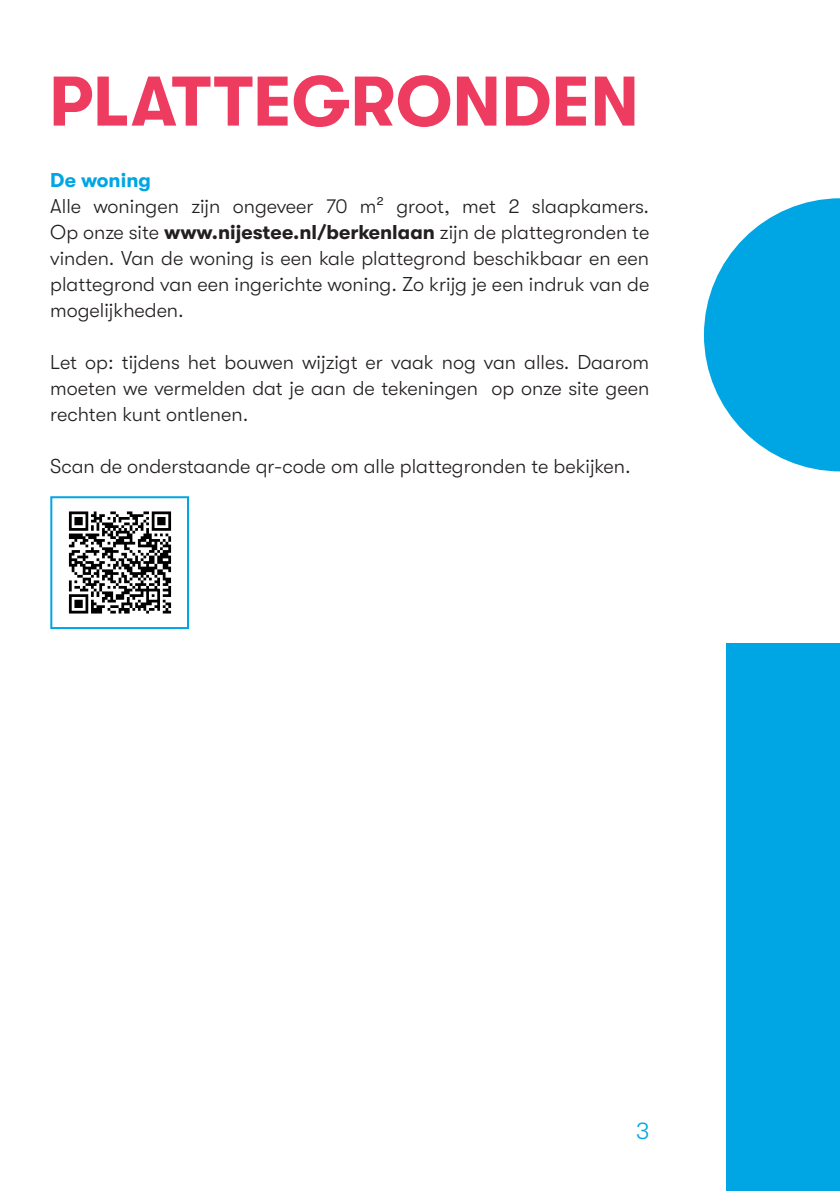
<style>
.page{position:relative;width:840px;height:1191px;background:#fff}
.page>*{position:absolute;margin:0;border:0;box-sizing:border-box;transform-origin:0 0}
.t1{font:700 70px "GT Walsheim";color:#ee3b60}
.t2{font:300 24px "GT Walsheim";color:#00a6e4}
.t3{font:300 20px/26px "GT Walsheim";color:#231f20;text-align:justify}
.t4{font:700 20px "GT Walsheim";color:#00a6e4}
.s1{font-weight:700}
</style>
<div class="page">
<div style="left:726px;top:644px;width:113px;height:547px;background:#00a6e4"></div>
<svg style="left:704px;top:198px;width:135px;height:273px"></svg>
<img style="left:68px;top:511px;width:104px;height:103px">
<div style="left:50px;top:496px;width:139px;height:133px;border:2px solid #00a6e4"></div>
<p class="t1" style="left:49px;top:62px;width:591px">PLATTEGRONDEN</p>
<p class="t4" style="left:50px;top:169px;width:102px">De woning</p>
<p class="t3" style="left:50px;top:193px;width:600px">Alle woningen zijn ongeveer 70 m² groot, met 2 slaapkamers.<br>Op onze site <span class="s1">www.nijestee.nl/berkenlaan</span> zijn de plattegronden te vinden. Van de woning is een kale plattegrond beschikbaar en een plattegrond van een ingerichte woning. Zo krijg je een indruk van de mogelijkheden.</p>
<p class="t3" style="left:50px;top:349px;width:600px">Let op: tijdens het bouwen wijzigt er vaak nog van alles. Daarom moeten we vermelden dat je aan de tekeningen op onze site geen rechten kunt ontlenen.</p>
<p class="t3" style="left:50px;top:453px;width:581px">Scan de onderstaande qr-code om alle plattegronden te bekijken.</p>
<p class="t2" style="left:635px;top:1117px;width:15px">3</p>
</div>
